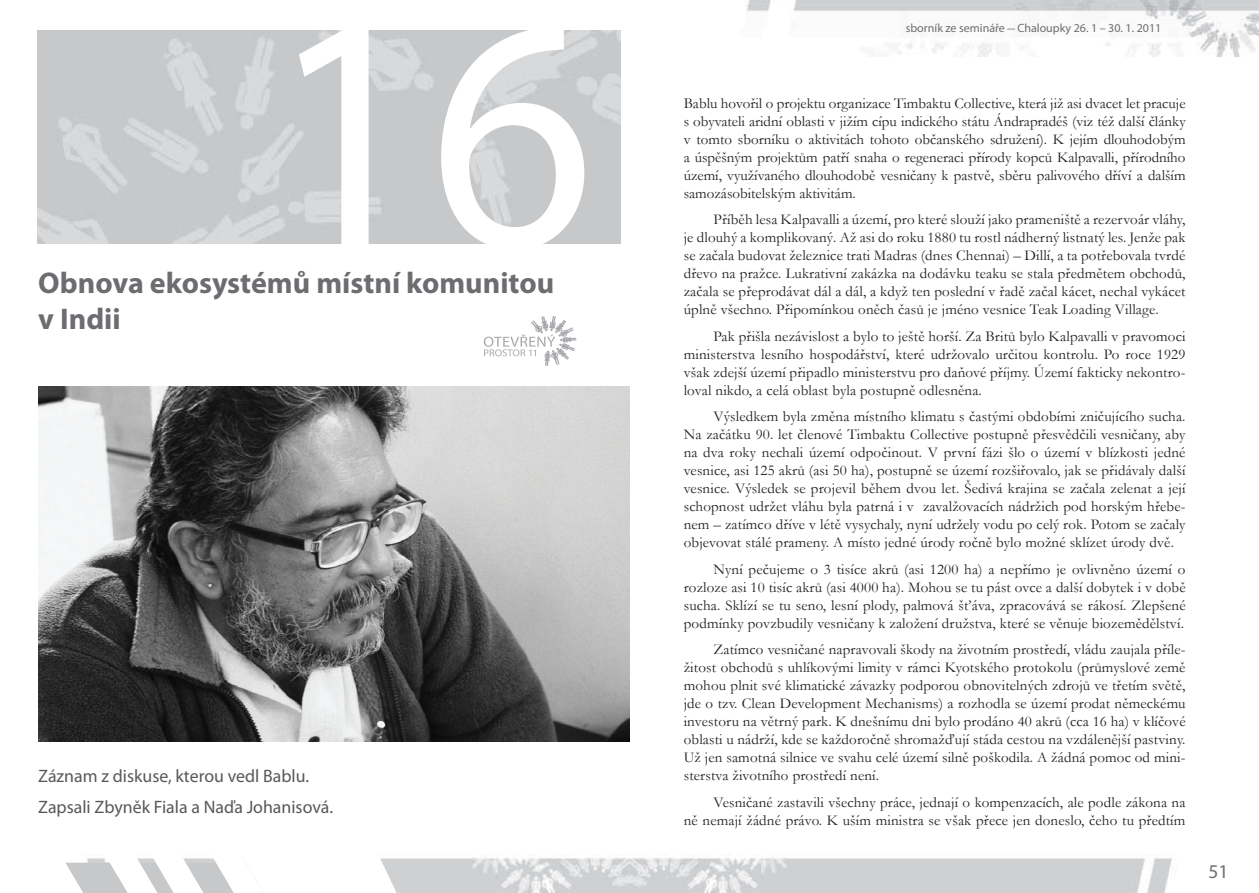
<style>
.page{position:relative;width:1259px;height:893px;background:#fff}
.page>*{position:absolute;margin:0;border:0;box-sizing:border-box;transform-origin:0 0}
.t1{font:333.9px "Myriad Pro";color:#fff;scale:.96 1}
.t2{font:700 30px/36px "Myriad Pro";color:#6c6d70}
.t3{font:19.5px "Myriad Pro";color:#6c6d70}
.t4{font:18px/30.2px "Myriad Pro";color:#57585a}
.t5{font:15px/18px "Garamond";letter-spacing:.01em;color:#231f20;text-align:justify}
.t6{font:12px "Myriad Pro";color:#6c6d70}
.s1{font-family:"Garamond";font-size:15px}
</style>
<div class="page">
<img style="left:403px;top:854px;width:769px;height:39px">
<img style="left:746px;top:0;width:513px;height:56px">
<img style="left:38px;top:387px;width:591px;height:354px">
<svg style="left:65px;top:854px;width:338px;height:39px"></svg>
<svg style="left:484px;top:316px;width:92px;height:50px"></svg>
<h1 class="t1" style="left:265px;top:-72px;width:345px">16</h1>
<h2 class="t2" style="left:38px;top:264px;width:517px">Obnova ekosystémů místní komunitou v Indii</h2>
<p class="t4" style="left:38px;top:761px;width:296px">Záznam z diskuse, kterou vedl Bablu.<br>Zapsali Zbyněk Fiala a Naďa Johanisová.</p>
<p class="t6" style="left:905px;top:21px;width:257px">sborník ze semináře <span class="s1">–</span> Chaloupky 26. 1 – 30. 1. 2011</p>
<p class="t5" style="left:684px;top:94px;width:503px">Bablu hovořil o projektu organizace Timbaktu Collective, která již asi dvacet let pracuje s obyvateli aridní oblasti v jižím cípu indického státu Ándrapradéš (viz též další články v tomto sborníku o aktivitách tohoto občanského sdružení). K jejím dlouhodobým a úspěšným projektům patří snaha o regeneraci přírody kopců Kalpavalli, přírodního území, využívaného dlouhodobě vesničany k pastvě, sběru palivového dříví a dalším samozásobitelským aktivitám.</p>
<p class="t5" style="left:684px;top:210px;width:503px;text-indent:30px">Příběh lesa Kalpavalli a území, pro které slouží jako prameniště a rezervoár vláhy, je dlouhý a komplikovaný. Až asi do roku 1880 tu rostl nádherný listnatý les. Jenže pak se začala budovat železnice trati Madras (dnes Chennai) – Dillí, a ta potřebovala tvrdé dřevo na pražce. Lukrativní zakázka na dodávku teaku se stala předmětem obchodů, začala se přeprodávat dál a dál, a když ten poslední v řadě začal kácet, nechal vykácet úplně všechno. Připomínkou oněch časů je jméno vesnice Teak Loading Village.</p>
<p class="t5" style="left:684px;top:327px;width:503px;text-indent:30px">Pak přišla nezávislost a bylo to ještě horší. Za Britů bylo Kalpavalli v pravomoci ministerstva lesního hospodářství, které udržovalo určitou kontrolu. Po roce 1929 však zdejší území připadlo ministerstvu pro daňové příjmy. Území fakticky nekontro&shy;loval nikdo, a celá oblast byla postupně odlesněna.</p>
<p class="t5" style="left:684px;top:407px;width:503px;text-indent:30px">Výsledkem byla změna místního klimatu s častými obdobími zničujícího sucha.<br>Na začátku 90. let členové Timbaktu Collective postupně přesvědčili vesničany, aby na dva roky nechali území odpočinout. V první fázi šlo o území v blízkosti jedné vesnice, asi 125 akrů (asi 50 ha), postupně se území rozšiřovalo, jak se přidávaly další vesnice. Výsledek se projevil během dvou let. Šedivá krajina se začala zelenat a její schopnost udržet vláhu byla patrná i v zavalžovacích nádržich pod horským hřebe&shy;nem – zatímco dříve v létě vysychaly, nyní udržely vodu po celý rok. Potom se začaly objevovat stálé prameny. A místo jedné úrody ročně bylo možné sklízet úrody dvě.</p>
<p class="t5" style="left:684px;top:560px;width:503px;text-indent:30px">Nyní pečujeme o 3 tisíce akrů (asi 1200 ha) a nepřímo je ovlivněno území o rozloze asi 10 tisíc akrů (asi 4000 ha). Mohou se tu pást ovce a další dobytek i v době sucha. Sklízí se tu seno, lesní plody, palmová šťáva, zpracovává se rákosí. Zlepšené podmínky povzbudily vesničany k založení družstva, které se věnuje biozemědělství.</p>
<p class="t5" style="left:684px;top:640px;width:503px;text-indent:30px">Zatímco vesničané napravovali škody na životním prostředí, vládu zaujala příle&shy;žitost obchodů s uhlíkovými limity v rámci Kyotského protokolu (průmyslové země mohou plnit své klimatické závazky podporou obnovitelných zdrojů ve třetím světě, jde o tzv. Clean Development Mechanisms) a rozhodla se území prodat německému investoru na větrný park. K dnešnímu dni bylo prodáno 40 akrů (cca 16 ha) v klíčové oblasti u nádrží, kde se každoročně shromažďují stáda cestou na vzdálenější pastviny.<br>Už jen samotná silnice ve svahu celé území silně poškodila. A žádná pomoc od mini&shy;sterstva životního prostředí není.</p>
<p class="t5" style="left:684px;top:793px;width:503px;text-align:right">Vesničané zastavili všechny práce, jednají o kompenzacích, ale podle zákona na<br>ně nemají žádné právo. K uším ministra se však přece jen doneslo, čeho tu předtím</p>
<h3 class="t3" style="left:1208px;top:860px;width:22px">51</h3>
</div>
